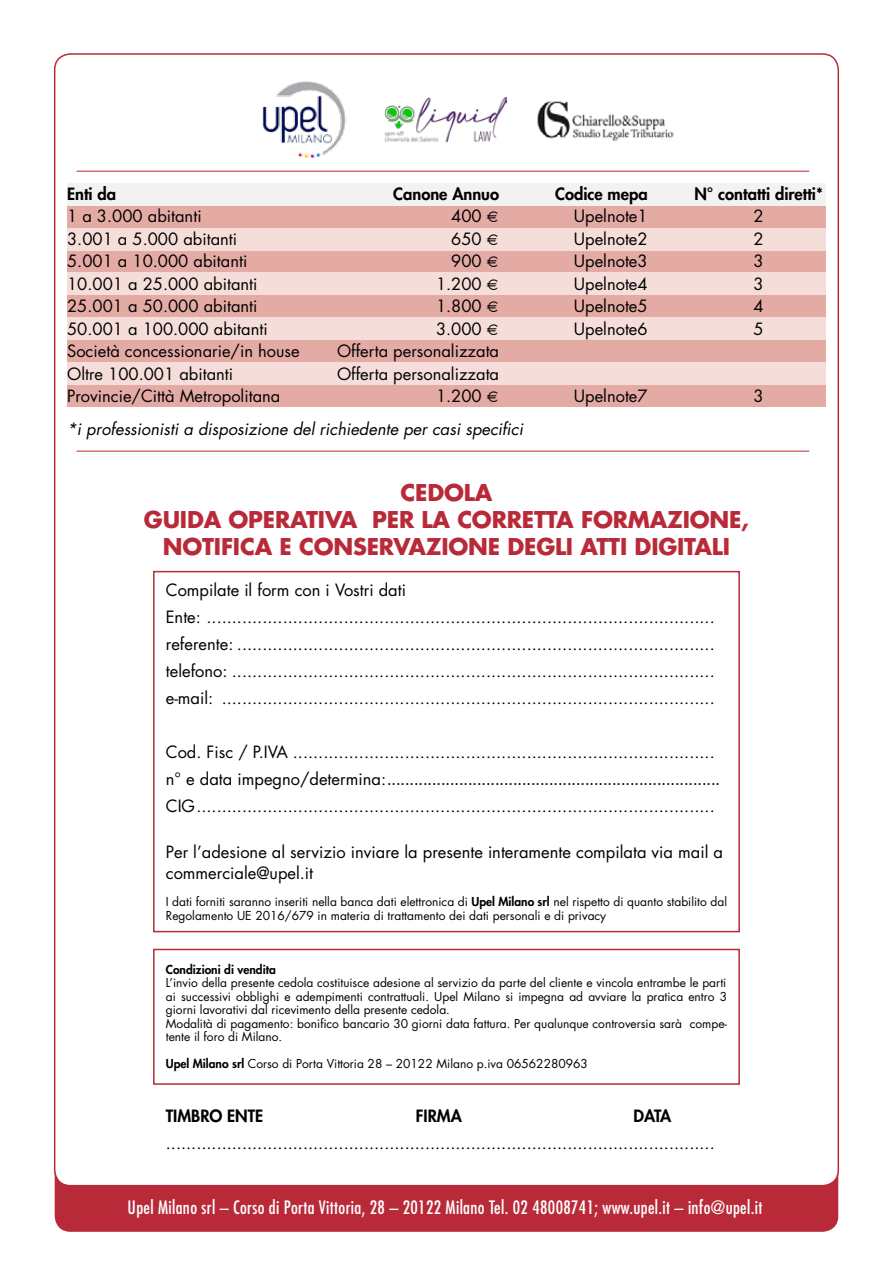
<style>
.page{position:relative;width:893px;height:1263px;background:#fff}
.page>*{position:absolute;margin:0;border:0;box-sizing:border-box;transform-origin:0 0}
.t1{font:700 22.5px/27px "Futura";letter-spacing:-.01em;color:#b92a39;text-align:center}
.t2{font:18px "Times";color:#000}
.t3{font:condensed 18px "Futura";letter-spacing:.02em;color:#fff}
.t4{font:16.5px/27px "Futura Std";color:#000}
.t5{font:16.5px "Futura";color:#000}
.t6{font:italic 16.5px "Futura";color:#000}
.t7{font:800 16.5px "Futura";color:#000}
.t8{font:800 16.5px "Futura Std";color:#000}
.t9{font:12px/13.5px "Futura Std";color:#000}
.t10{font:800 12px "Futura Std";color:#000}
.s1{font-family:"Times"}
.s2{font-family:"Futura Std";font-size:16.5px}
.s3{font-weight:800}
</style>
<div class="page">
<div style="left:55px;top:1048px;width:783px;height:184px;background:#b92a39;border-radius:16px"></div>
<div style="left:55px;top:54px;width:783px;height:1131px;background:#fff;border-radius:16px"></div>
<img style="left:262px;top:81px;width:84px;height:77px">
<img style="left:384px;top:97px;width:123px;height:46px">
<img style="left:537px;top:100px;width:137px;height:41px">
<div style="left:67px;top:206px;width:759px;height:22px;background:#e4aba4"></div>
<div style="left:67px;top:250px;width:759px;height:23px;background:#e4aba4"></div>
<div style="left:67px;top:295px;width:759px;height:22px;background:#e4aba4"></div>
<div style="left:67px;top:340px;width:759px;height:22px;background:#e4aba4"></div>
<div style="left:67px;top:384px;width:759px;height:23px;background:#e4aba4"></div>
<div style="left:67px;top:183px;width:759px;height:23px;background:#f2f2f2"></div>
<div style="left:67px;top:228px;width:759px;height:22px;background:#f5deda"></div>
<div style="left:67px;top:273px;width:759px;height:22px;background:#f5deda"></div>
<div style="left:67px;top:317px;width:759px;height:23px;background:#f5deda"></div>
<div style="left:67px;top:362px;width:759px;height:22px;background:#f5deda"></div>
<hr style="left:77px;top:171px;width:732px;height:1px;background:#b92a39">
<hr style="left:77px;top:451px;width:732px;height:1px;background:#b92a39">
<div style="left:153px;top:949px;width:587px;height:136px;border:2px solid #b92a39"></div>
<div style="left:153px;top:571px;width:587px;height:361px;border:2px solid #b92a39"></div>
<p class="t7" style="left:67px;top:183px;width:51px">Enti da</p>
<p class="t7" style="left:393px;top:183px;width:107px">Canone Annuo</p>
<p class="t7" style="left:555px;top:183px;width:94px">Codice mepa</p>
<p class="t7" style="left:694px;top:183px;width:130px">N° contatti diretti*</p>
<p class="t5" style="left:67px;top:205px;width:136px">1 a 3.000 abitanti</p>
<p class="t5" style="left:451px;top:205px;width:49px">400 <span class="s1">€</span></p>
<p class="t5" style="left:574px;top:205px;width:75px">Upelnote1</p>
<p class="t5" style="left:754px;top:205px;width:12px">2</p>
<p class="t5" style="left:67px;top:227px;width:172px">3.001 a 5.000 abitanti</p>
<p class="t5" style="left:451px;top:227px;width:49px">650 <span class="s1">€</span></p>
<p class="t5" style="left:574px;top:227px;width:75px">Upelnote2</p>
<p class="t5" style="left:754px;top:227px;width:12px">2</p>
<p class="t5" style="left:67px;top:250px;width:182px">5.001 a 10.000 abitanti</p>
<p class="t5" style="left:451px;top:250px;width:49px">900 <span class="s1">€</span></p>
<p class="t5" style="left:574px;top:250px;width:75px">Upelnote3</p>
<p class="t5" style="left:754px;top:250px;width:12px">3</p>
<p class="t5" style="left:67px;top:272px;width:192px">10.001 a 25.000 abitanti</p>
<p class="t5" style="left:436px;top:272px;width:65px">1.200 <span class="s1">€</span></p>
<p class="t5" style="left:574px;top:272px;width:75px">Upelnote4</p>
<p class="t5" style="left:754px;top:272px;width:12px">3</p>
<p class="t5" style="left:67px;top:295px;width:192px">25.001 a 50.000 abitanti</p>
<p class="t5" style="left:436px;top:295px;width:65px">1.800 <span class="s1">€</span></p>
<p class="t5" style="left:574px;top:295px;width:75px">Upelnote5</p>
<p class="t5" style="left:754px;top:295px;width:12px">4</p>
<p class="t5" style="left:67px;top:317px;width:202px">50.001 a 100.000 abitanti</p>
<p class="t5" style="left:436px;top:317px;width:65px">3.000 <span class="s1">€</span></p>
<p class="t5" style="left:574px;top:317px;width:75px">Upelnote6</p>
<p class="t5" style="left:754px;top:317px;width:12px">5</p>
<p class="t5" style="left:67px;top:340px;width:234px">Società concessionarie/in house</p>
<p class="t5" style="left:337px;top:340px;width:164px">Offerta personalizzata</p>
<p class="t5" style="left:67px;top:362px;width:168px">Oltre 100.001 abitanti</p>
<p class="t5" style="left:337px;top:362px;width:164px">Offerta personalizzata</p>
<p class="t5" style="left:67px;top:385px;width:215px">Provincie/Città Metropolitana</p>
<p class="t5" style="left:436px;top:385px;width:65px">1.200 <span class="s1">€</span></p>
<p class="t5" style="left:574px;top:385px;width:75px">Upelnote7</p>
<p class="t5" style="left:754px;top:385px;width:12px">3</p>
<p class="t6" style="left:67px;top:418px;width:457px">*i professionisti a disposizione del richiedente per casi specifici</p>
<h1 class="t1" style="left:144px;top:478px;width:607px">CEDOLA<br>GUIDA OPERATIVA PER LA CORRETTA FORMAZIONE,<br>NOTIFICA E CONSERVAZIONE DEGLI ATTI DIGITALI</h1>
<p class="t4" style="left:166px;top:576px;width:550px">Compilate il form con i Vostri dati<br>Ente: .................................................................................................... referente: .............................................................................................. telefono: ............................................................................................... e-mail: .................................................................................................</p>
<p class="t4" style="left:166px;top:738px;width:550px">Cod. Fisc / P.IVA ...................................................................................</p>
<p class="t2" style="left:166px;top:762px;width:555px"><span class="s2">n° e data impegno/determina:</span>..........................................................................</p>
<p class="t4" style="left:166px;top:792px;width:550px">CIG......................................................................................................</p>
<p class="t4" style="left:166px;top:842px;width:559px;line-height:21px">Per l’adesione al servizio inviare la presente interamente compilata via mail a commerciale@upel.it</p>
<p class="t9" style="left:166px;top:895px;width:563px">I dati forniti saranno inseriti nella banca dati elettronica di <span class="s3">Upel Milano srl</span> nel rispetto di quanto stabilito dal<br>Regolamento UE 2016/679 in materia di trattamento dei dati personali e di privacy</p>
<p class="t10" style="left:166px;top:962px;width:111px">Condizioni di vendita</p>
<p class="t9" style="left:166px;top:976px;width:563px">L’invio della presente cedola costituisce adesione al servizio da parte del cliente e vincola entrambe le parti ai successivi obblighi e adempimenti contrattuali. Upel Milano si impegna ad avviare la pratica entro 3 giorni lavorativi dal ricevimento della presente cedola.<br>Modalità di pagamento: bonifico bancario 30 giorni data fattura. Per qualunque controversia sarà compe&shy;tente il foro di Milano.</p>
<p class="t9" style="left:166px;top:1057px;width:424px"><span class="s3">Upel Milano srl</span> Corso di Porta Vittoria 28 – 20122 Milano p.iva 06562280963</p>
<p class="t8" style="left:166px;top:1106px;width:99px">TIMBRO ENTE</p>
<p class="t8" style="left:416px;top:1106px;width:47px">FIRMA</p>
<p class="t8" style="left:634px;top:1106px;width:39px">DATA</p>
<p class="t4" style="left:166px;top:1130px;width:550px">............................................................................................................</p>
<p class="t3" style="left:128px;top:1196px;width:636px">Upel Milano srl – Corso di Porta Vittoria, 28 – 20122 Milano Tel. 02 48008741; www.upel.it – info@upel.it</p>
</div>
